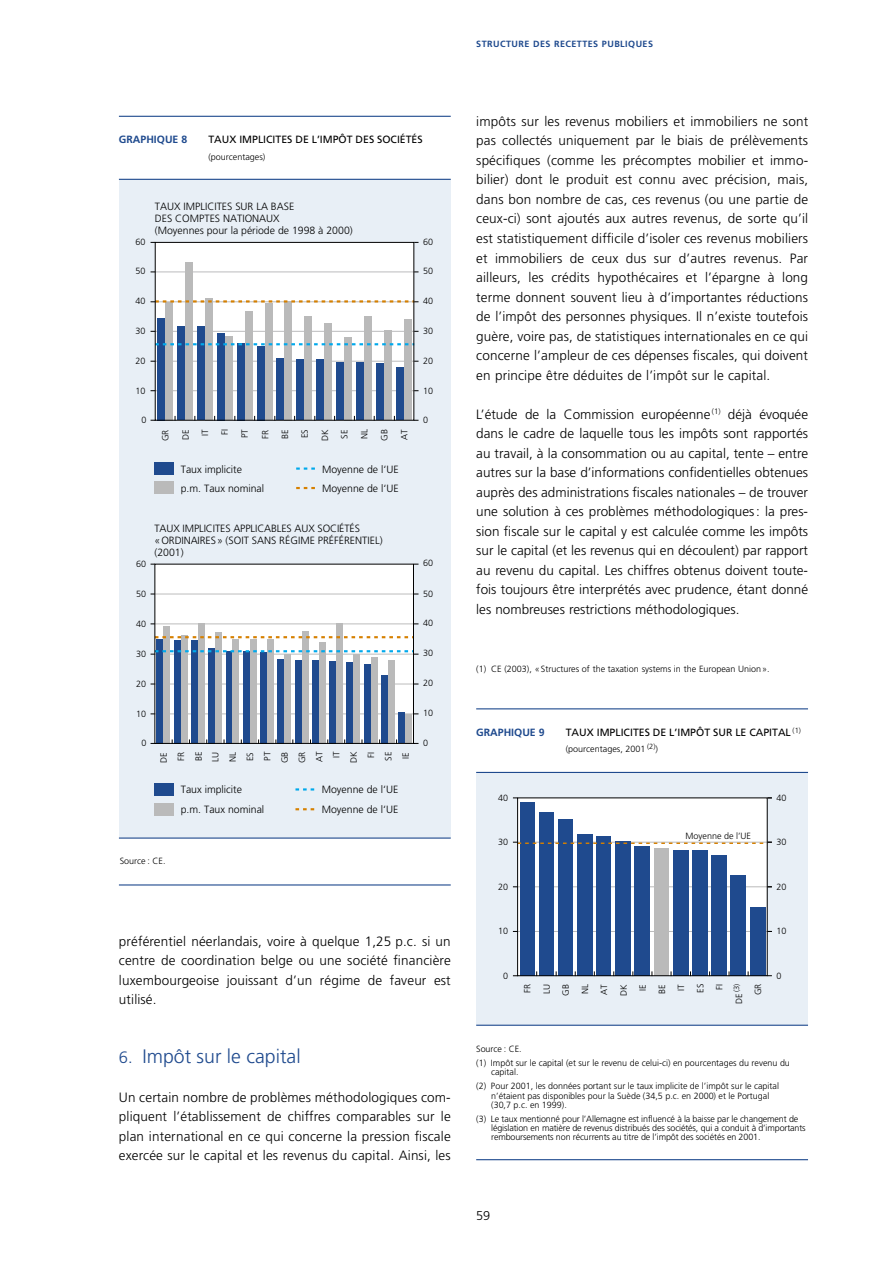
<style>
.page{position:relative;width:893px;height:1263px;background:#fff}
.page>*{position:absolute;margin:0;border:0;box-sizing:border-box;transform-origin:0 0}
.t1{font:300 19.5px "Frutiger";color:#1f4a8e}
.t2{font:300 13.5px/19.5px "Frutiger";letter-spacing:.01em;color:#000;text-align:justify}
.t3{font:300 12.75px "Frutiger";color:#000}
.t4{font:300 10.5px/12px "Frutiger";color:#000}
.t5{font:10.5px "Frutiger";color:#000}
.t6{font:700 10.5px "Frutiger";color:#1f4a8e}
.t7{font:300 9px/17.2px "Frutiger";color:#000}
.t8{font:700 9px "Frutiger";letter-spacing:.05em;color:#1f4a8e}
.t9{font:300 7.5px "Frutiger";color:#000}
.s1{font-size:16.5px}
.s2{font-size:9px}
</style>
<div class="page">
<div style="left:119px;top:179px;width:332px;height:659px;background:#e8eff6"></div>
<svg style="left:150px;top:242px;width:269px;height:179px;background:#c6ced8"></svg>
<div style="left:155px;top:462px;width:19px;height:13px;background:#1f4a8e"></div>
<div style="left:155px;top:482px;width:19px;height:12px;background:#bababa"></div>
<svg style="left:296px;top:468px;width:19px;height:2px"></svg>
<svg style="left:296px;top:487px;width:19px;height:2px"></svg>
<svg style="left:150px;top:563px;width:269px;height:181px;background:#c2cad7"></svg>
<div style="left:155px;top:783px;width:19px;height:13px;background:#1f4a8e"></div>
<div style="left:155px;top:803px;width:19px;height:12px;background:#bababa"></div>
<svg style="left:295px;top:788px;width:20px;height:3px"></svg>
<svg style="left:295px;top:808px;width:20px;height:2px"></svg>
<div style="left:155px;top:242px;width:259px;height:179px;border:1px solid #000"></div>
<div style="left:154px;top:564px;width:260px;height:180px;border:1px solid #000"></div>
<hr style="left:119px;top:116px;width:332px;height:1px;background:#1f4a8e">
<hr style="left:119px;top:179px;width:332px;height:1px;background:#1f4a8e">
<hr style="left:119px;top:884px;width:332px;height:2px;background:#1f4a8e">
<hr style="left:119px;top:838px;width:332px;height:1px;background:#1f4a8e">
<div style="left:476px;top:772px;width:332px;height:253px;background:#e8eff6"></div>
<svg style="left:512px;top:797px;width:260px;height:180px;background:#8097bb"></svg>
<div style="left:517px;top:798px;width:250px;height:178px;border:1px solid #000"></div>
<hr style="left:476px;top:708px;width:332px;height:1px;background:#1f4a8e">
<hr style="left:476px;top:1159px;width:332px;height:1px;background:#1f4a8e">
<hr style="left:476px;top:1025px;width:332px;height:1px;background:#1f4a8e">
<hr style="left:476px;top:772px;width:332px;height:1px;background:#1f4a8e">
<p class="t8" style="left:476px;top:40px;width:178px">STRUCTURE DES RECETTES PUBLIQUES</p>
<p class="t6" style="left:119px;top:135px;width:70px">GRAPHIQUE 8</p>
<p class="t5" style="left:208px;top:135px;width:216px">TAUX IMPLICITES DE L’IMPÔT DES SOCIÉTÉS</p>
<p class="t7" style="left:208px;top:149px;width:59px">(pourcentages)</p>
<p class="t4" style="left:155px;top:201px;width:199px">TAUX IMPLICITES SUR LA BASE<br>DES COMPTES NATIONAUX<br>(Moyennes pour la période de 1998 à 2000)</p>
<p class="t7" style="left:136px;top:234px;width:12px">60</p>
<p class="t7" style="left:423px;top:234px;width:12px">60</p>
<p class="t7" style="left:136px;top:263px;width:12px">50</p>
<p class="t7" style="left:423px;top:263px;width:12px">50</p>
<p class="t7" style="left:136px;top:293px;width:12px">40</p>
<p class="t7" style="left:423px;top:293px;width:12px">40</p>
<p class="t7" style="left:136px;top:323px;width:12px">30</p>
<p class="t7" style="left:423px;top:323px;width:12px">30</p>
<p class="t7" style="left:136px;top:353px;width:12px">20</p>
<p class="t7" style="left:423px;top:353px;width:12px">20</p>
<p class="t7" style="left:136px;top:383px;width:12px">10</p>
<p class="t7" style="left:423px;top:383px;width:12px">10</p>
<p class="t7" style="left:142px;top:412px;width:7px">0</p>
<p class="t7" style="left:423px;top:412px;width:7px">0</p>
<p class="t7" style="left:157px;top:441px;width:13px;rotate:-90deg">GR</p>
<p class="t7" style="left:176px;top:440px;width:12px;line-height:19.6px;text-align:center;rotate:-90deg">DE<br>IT<br>FI</p>
<p class="t7" style="left:237px;top:438px;width:10px;rotate:-90deg">PT</p>
<p class="t7" style="left:256px;top:439px;width:11px;line-height:19.8px;text-align:justify;rotate:-90deg">FR BE ES</p>
<p class="t7" style="left:316px;top:441px;width:13px;line-height:19.6px;text-align:justify;rotate:-90deg">DK SE NL</p>
<p class="t7" style="left:376px;top:441px;width:13px;rotate:-90deg">GB</p>
<p class="t7" style="left:396px;top:440px;width:12px;rotate:-90deg">AT</p>
<p class="t4" style="left:181px;top:460px;width:85px;line-height:19.5px">Taux implicite p.m. Taux nominal</p>
<p class="t4" style="left:322px;top:460px;width:78px;line-height:19.5px">Moyenne de l‘UE<br>Moyenne de l‘UE</p>
<p class="t4" style="left:154px;top:523px;width:229px">TAUX IMPLICITES APPLICABLES AUX SOCIÉTÉS «ORDINAIRES» (SOIT SANS RÉGIME PRÉFÉRENTIEL) (2001)</p>
<p class="t7" style="left:136px;top:556px;width:12px">60</p>
<p class="t7" style="left:423px;top:555px;width:12px">60</p>
<p class="t7" style="left:136px;top:586px;width:12px">50</p>
<p class="t7" style="left:423px;top:585px;width:12px">50</p>
<p class="t7" style="left:136px;top:616px;width:12px">40</p>
<p class="t7" style="left:423px;top:615px;width:12px">40</p>
<p class="t7" style="left:136px;top:646px;width:12px">30</p>
<p class="t7" style="left:423px;top:645px;width:12px">30</p>
<p class="t7" style="left:136px;top:676px;width:12px">20</p>
<p class="t7" style="left:423px;top:675px;width:12px">20</p>
<p class="t7" style="left:136px;top:706px;width:12px">10</p>
<p class="t7" style="left:423px;top:705px;width:12px">10</p>
<p class="t7" style="left:141px;top:735px;width:7px">0</p>
<p class="t7" style="left:423px;top:735px;width:7px">0</p>
<p class="t7" style="left:156px;top:763px;width:13px;text-align:center;rotate:-90deg">DE<br>FR<br>BE<br>LU<br>NL<br>ES<br>PT<br>GB<br>GR<br>AT<br>IT<br>DK<br>FI<br>SE<br>IE</p>
<p class="t4" style="left:181px;top:781px;width:85px;line-height:19.8px">Taux implicite p.m. Taux nominal</p>
<p class="t4" style="left:322px;top:781px;width:78px;line-height:19.8px">Moyenne de l‘UE<br>Moyenne de l‘UE</p>
<p class="t7" style="left:120px;top:853px;width:47px">Source : CE.</p>
<p class="t2" style="left:119px;top:932px;width:333px">préférentiel néerlandais, voire à quelque 1,25 p.c. si un centre de coordination belge ou une société financière luxembourgeoise jouissant d’un régime de faveur est utilisé.</p>
<h1 class="t1" style="left:119px;top:1048px;width:183px"><span class="s1">6.</span> Impôt sur le capital</h1>
<p class="t2" style="left:119px;top:1088px;width:333px">Un certain nombre de problèmes méthodologiques com&shy;pliquent l’établissement de chiffres comparables sur le plan international en ce qui concerne la pression fiscale exercée sur le capital et les revenus du capital. Ainsi, les</p>
<p class="t2" style="left:476px;top:113px;width:333px">impôts sur les revenus mobiliers et immobiliers ne sont pas collectés uniquement par le biais de prélèvements spécifiques (comme les précomptes mobilier et immo&shy;bilier) dont le produit est connu avec précision, mais, dans bon nombre de cas, ces revenus (ou une partie de ceux-ci) sont ajoutés aux autres revenus, de sorte qu’il est statistiquement difficile d’isoler ces revenus mobiliers et immobiliers de ceux dus sur d’autres revenus. Par ailleurs, les crédits hypothécaires et l’épargne à long terme donnent souvent lieu à d’importantes réductions de l’impôt des personnes physiques. Il n’existe toutefois guère, voire pas, de statistiques internationales en ce qui concerne l’ampleur de ces dépenses fiscales, qui doivent en principe être déduites de l’impôt sur le capital.</p>
<p class="t2" style="left:476px;top:405px;width:333px">L’étude de la Commission européenne <sup>(1)</sup> déjà évoquée dans le cadre de laquelle tous les impôts sont rapportés au travail, à la consommation ou au capital, tente – entre autres sur la base d’informations confidentielles obtenues auprès des administrations fiscales nationales – de trouver une solution à ces problèmes méthodologiques : la pres&shy;sion fiscale sur le capital y est calculée comme les impôts sur le capital (et les revenus qui en découlent) par rapport au revenu du capital. Les chiffres obtenus doivent toute&shy;fois toujours être interprétés avec prudence, étant donné les nombreuses restrictions méthodologiques.</p>
<p class="t7" style="left:476px;top:661px;width:295px">(1) CE (2003), « Structures of the taxation systems in the European Union ».</p>
<p class="t6" style="left:476px;top:728px;width:70px">GRAPHIQUE 9</p>
<p class="t5" style="left:565px;top:728px;width:237px">TAUX IMPLICITES DE L’IMPÔT SUR LE CAPITAL <sup>(1)</sup></p>
<p class="t7" style="left:565px;top:741px;width:94px">(pourcentages, 2001 <sup>(2)</sup>)</p>
<p class="t7" style="left:498px;top:789px;width:12px">40</p>
<p class="t7" style="left:776px;top:790px;width:12px">40</p>
<p class="t7" style="left:498px;top:834px;width:12px">30</p>
<p class="t7" style="left:685px;top:828px;width:67px">Moyenne de l’UE</p>
<p class="t7" style="left:776px;top:834px;width:12px">30</p>
<p class="t7" style="left:498px;top:879px;width:12px">20</p>
<p class="t7" style="left:776px;top:879px;width:12px">20</p>
<p class="t7" style="left:498px;top:923px;width:12px">10</p>
<p class="t7" style="left:776px;top:923px;width:12px">10</p>
<p class="t7" style="left:503px;top:968px;width:7px">0</p>
<p class="t7" style="left:776px;top:968px;width:7px">0</p>
<p class="t7" style="left:518px;top:996px;width:13px;line-height:19.2px;text-align:right;rotate:-90deg">FR<br>LU<br>GB<br>NL<br>AT<br>DK<br>IE<br>BE<br>IT<br>ES<br>FI</p>
<p class="t9" style="left:733px;top:1004px;width:22px;rotate:-90deg"><span class="s2">DE</span> (3)</p>
<p class="t7" style="left:750px;top:995px;width:13px;rotate:-90deg">GR</p>
<p class="t7" style="left:476px;top:1043px;width:315px;line-height:13.5px">Source : CE.<br>(1) Impôt sur le capital (et sur le revenu de celui-ci) en pourcentages du revenu du</p>
<p class="t7" style="left:476px;top:1066px;width:304px;line-height:13.5px;text-indent:15px">capital.<br>(2) Pour 2001, les données portant sur le taux implicite de l’impôt sur le capital</p>
<p class="t7" style="left:491px;top:1091px;width:280px;line-height:9.8px">n’étaient pas disponibles pour la Suède (34,5 p.c. en 2000) et le Portugal (30,7 p.c. en 1999).</p>
<p class="t7" style="left:491px;top:1115px;width:316px;line-height:9px;text-indent:-15px">(3) Le taux mentionné pour l’Allemagne est influencé à la baisse par le changement de législation en matière de revenus distribués des sociétés, qui a conduit à d’importants remboursements non récurrents au titre de l’impôt des sociétés en 2001.</p>
<p class="t3" style="left:476px;top:1211px;width:15px">59</p>
</div>
